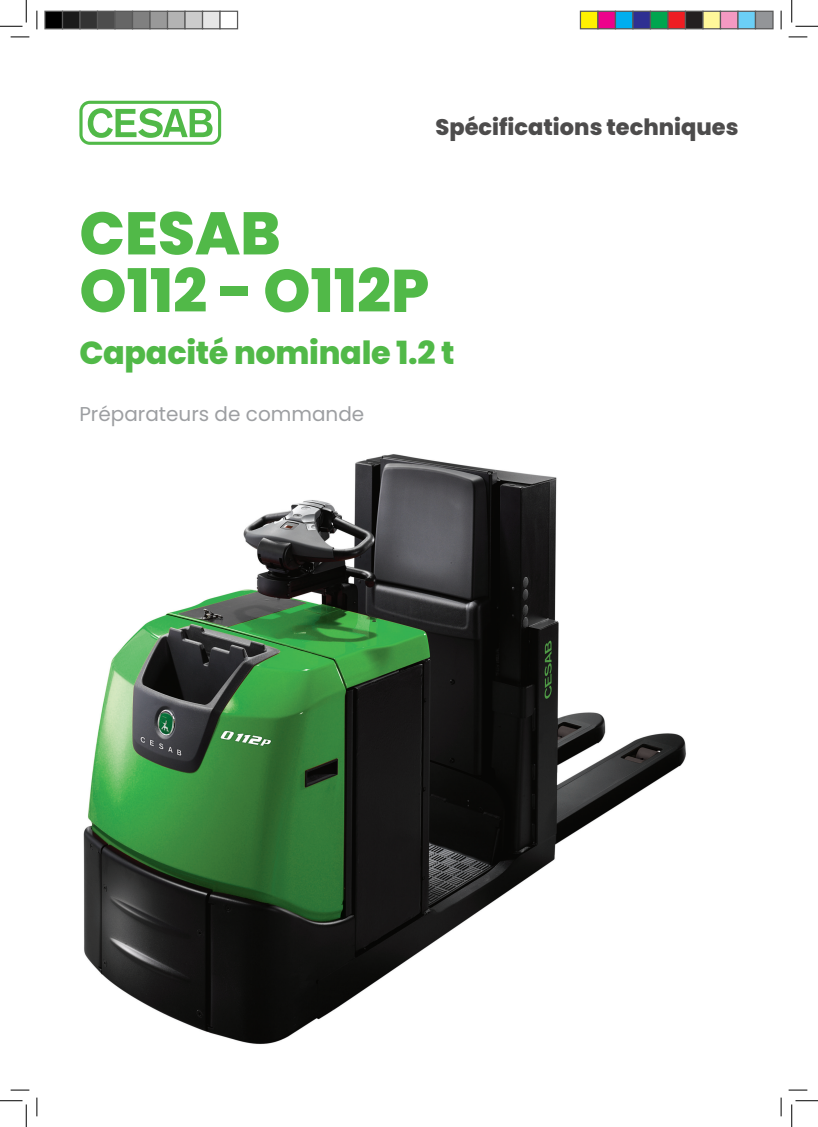
<style>
.page{position:relative;width:818px;height:1127px;background:#fff}
.page>*{position:absolute;margin:0;border:0;box-sizing:border-box;transform-origin:0 0}
.t1{font:800 60px "Poppins";color:#51b948}
.t2{font:800 31.88px "Poppins";letter-spacing:-.01em;color:#51b948}
.Title_1{font:800 22.5px "Poppins";color:#4d4c4c}
.t3{font:20px "Poppins";color:#9d9fa2}
</style>
<div class="page">
<img style="left:83px;top:454px;width:603px;height:591px">
<svg style="left:79px;top:101px;width:142px;height:44px"></svg>
<svg style="left:11px;top:36px;width:18px;height:2px"></svg>
<svg style="left:788px;top:36px;width:19px;height:2px"></svg>
<svg style="left:11px;top:1089px;width:18px;height:1px"></svg>
<svg style="left:788px;top:1089px;width:19px;height:1px"></svg>
<svg style="left:36px;top:11px;width:2px;height:18px"></svg>
<svg style="left:36px;top:1097px;width:2px;height:18px"></svg>
<svg style="left:780px;top:11px;width:2px;height:18px"></svg>
<svg style="left:780px;top:1097px;width:2px;height:18px"></svg>
<svg style="left:0;top:0;width:27px;height:27px"></svg>
<svg style="left:0;top:1100px;width:27px;height:26px"></svg>
<svg style="left:791px;top:0;width:27px;height:27px"></svg>
<svg style="left:791px;top:1100px;width:27px;height:26px"></svg>
<div style="left:45px;top:11px;width:18px;height:18px;background:#000"></div>
<div style="left:44px;top:11px;width:19px;height:18px;border:1px solid #595959"></div>
<div style="left:63px;top:11px;width:17px;height:18px;background:#1a1a1a"></div>
<div style="left:62px;top:11px;width:19px;height:18px;border:1px solid #595959"></div>
<div style="left:80px;top:11px;width:18px;height:18px;background:#333"></div>
<div style="left:79px;top:11px;width:19px;height:18px;border:1px solid #595959"></div>
<div style="left:98px;top:11px;width:17px;height:18px;background:#4d4d4d"></div>
<div style="left:97px;top:11px;width:19px;height:18px;border:1px solid #595959"></div>
<div style="left:115px;top:11px;width:18px;height:18px;background:#666"></div>
<div style="left:114px;top:11px;width:19px;height:18px;border:1px solid #595959"></div>
<div style="left:133px;top:11px;width:17px;height:18px;background:#808080"></div>
<div style="left:132px;top:11px;width:19px;height:18px;border:1px solid #595959"></div>
<div style="left:150px;top:11px;width:18px;height:18px;background:#999"></div>
<div style="left:149px;top:11px;width:19px;height:18px;border:1px solid #595959"></div>
<div style="left:168px;top:11px;width:17px;height:18px;background:#b3b3b3"></div>
<div style="left:167px;top:11px;width:19px;height:18px;border:1px solid #595959"></div>
<div style="left:185px;top:11px;width:18px;height:18px;background:#ccc"></div>
<div style="left:184px;top:11px;width:19px;height:18px;border:1px solid #595959"></div>
<div style="left:203px;top:11px;width:17px;height:18px;background:#e6e6e6"></div>
<div style="left:202px;top:11px;width:19px;height:18px;border:1px solid #595959"></div>
<div style="left:219px;top:11px;width:19px;height:18px;border:1px solid #595959"></div>
<div style="left:580px;top:11px;width:18px;height:18px;background:#fff101"></div>
<div style="left:580px;top:11px;width:18px;height:18px;border:1px solid #595959"></div>
<div style="left:598px;top:11px;width:17px;height:18px;background:#ed028c"></div>
<div style="left:597px;top:11px;width:19px;height:18px;border:1px solid #595959"></div>
<div style="left:615px;top:11px;width:18px;height:18px;background:#00aeef"></div>
<div style="left:615px;top:11px;width:18px;height:18px;border:1px solid #595959"></div>
<div style="left:633px;top:11px;width:17px;height:18px;background:#2e3092"></div>
<div style="left:632px;top:11px;width:19px;height:18px;border:1px solid #595959"></div>
<div style="left:650px;top:11px;width:18px;height:18px;background:#00a54f"></div>
<div style="left:650px;top:11px;width:18px;height:18px;border:1px solid #595959"></div>
<div style="left:668px;top:11px;width:17px;height:18px;background:#ee1d23"></div>
<div style="left:667px;top:11px;width:19px;height:18px;border:1px solid #595959"></div>
<div style="left:685px;top:11px;width:18px;height:18px;background:#231f20"></div>
<div style="left:685px;top:11px;width:18px;height:18px;border:1px solid #595959"></div>
<div style="left:703px;top:11px;width:17px;height:18px;background:#fff79a"></div>
<div style="left:702px;top:11px;width:19px;height:18px;border:1px solid #595959"></div>
<div style="left:720px;top:11px;width:18px;height:18px;background:#f499c2"></div>
<div style="left:720px;top:11px;width:18px;height:18px;border:1px solid #595959"></div>
<div style="left:738px;top:11px;width:17px;height:18px;background:#6bcff6"></div>
<div style="left:737px;top:11px;width:19px;height:18px;border:1px solid #595959"></div>
<div style="left:755px;top:11px;width:18px;height:18px;background:#939598"></div>
<div style="left:755px;top:11px;width:18px;height:18px;border:1px solid #595959"></div>
<p class="Title_1" style="left:435px;top:114px;width:305px">Spécifications techniques</p>
<p class="t1" style="left:79px;top:198px;width:203px">CESAB</p>
<p class="t1" style="left:79px;top:256px;width:351px">O112 - O112P</p>
<p class="t2" style="left:79px;top:334px;width:377px">Capacité nominale 1.2 t</p>
<p class="t3" style="left:79px;top:402px;width:286px">Préparateurs de commande</p>
</div>
